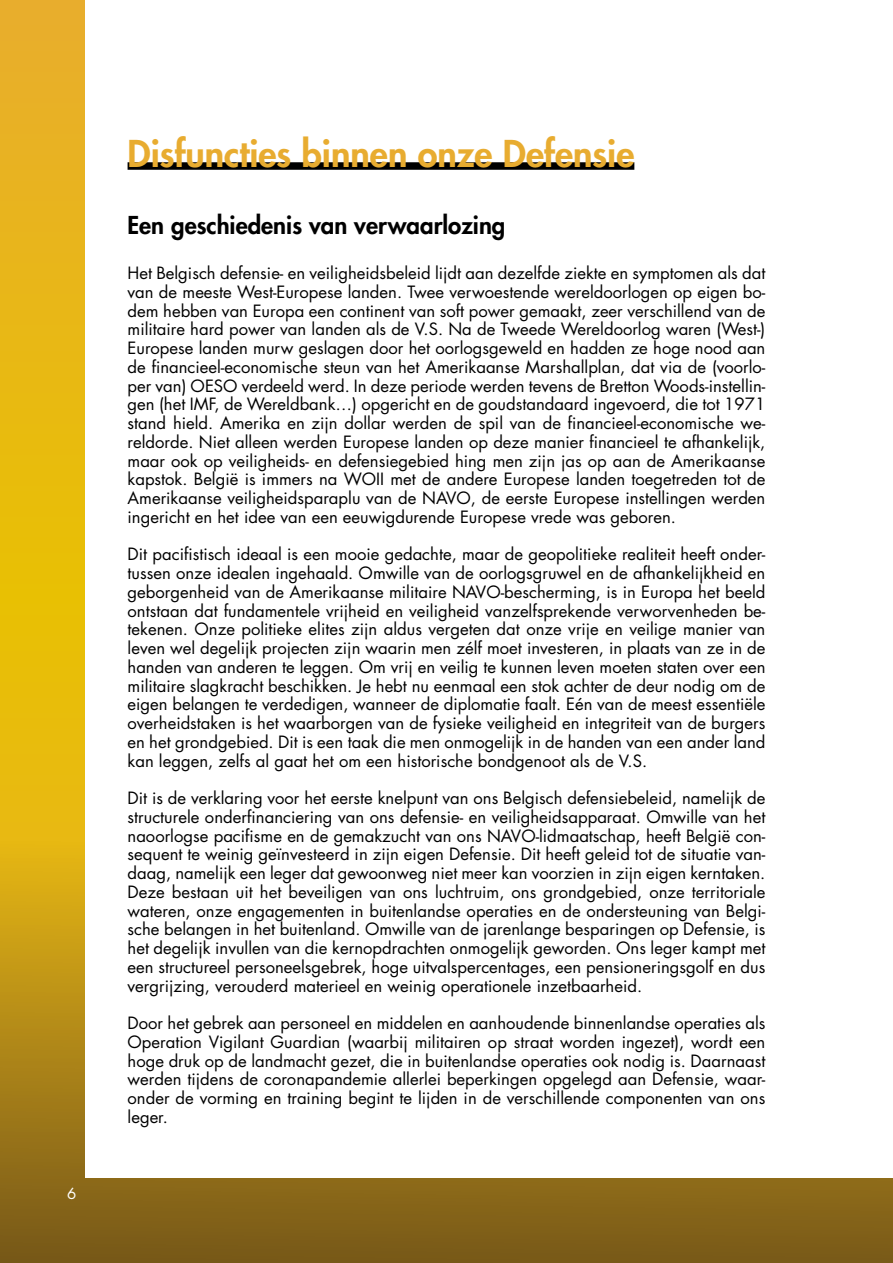
<style>
.page{position:relative;width:893px;height:1263px;background:#fff}
.page>*{position:absolute;margin:0;border:0;box-sizing:border-box;transform-origin:0 0}
.t1{font:800 36px "Futura Std";color:#e8ac30}
.t2{font:800 24px "Futura Std";color:#000}
.t3{font:16.5px/18.8px "Futura Std";color:#000;text-align:justify}
.t4{font:15px "Futura Std";color:#fff}
</style>
<div class="page">
<svg style="left:0;top:0;width:85px;height:726px;background:#e8b715"></svg>
<div style="left:0;top:726px;width:893px;height:537px;background:linear-gradient(to bottom,#fbca10,#7b5a1b)"></div>
<div style="left:85px;top:0;width:808px;height:1178px;background:#fff"></div>
<div style="left:128px;top:162px;width:506px;height:8px;background:#000"></div>
<p class="t4" style="left:67px;top:1184px;width:11px">6</p>
<h1 class="t1" style="left:128px;top:130px;width:508px">Disfuncties binnen onze Defensie</h1>
<h2 class="t2" style="left:128px;top:210px;width:379px">Een geschiedenis van verwaarlozing</h2>
<p class="t3" style="left:128px;top:264px;width:639px">Het Belgisch defensie- en veiligheidsbeleid lijdt aan dezelfde ziekte en symptomen als dat van de meeste West-Europese landen. Twee verwoestende wereldoorlogen op eigen bo&shy;dem hebben van Europa een continent van soft power gemaakt, zeer verschillend van de militaire hard power van landen als de V.S. Na de Tweede Wereldoorlog waren (West-)<br>Europese landen murw geslagen door het oorlogsgeweld en hadden ze hoge nood aan de financieel-economische steun van het Amerikaanse Marshallplan, dat via de (voorlo&shy;per van) OESO verdeeld werd. In deze periode werden tevens de Bretton Woods-instellin&shy;gen (het IMF, de Wereldbank…) opgericht en de goudstandaard ingevoerd, die tot 1971 stand hield. Amerika en zijn dollar werden de spil van de financieel-economische we&shy;reldorde. Niet alleen werden Europese landen op deze manier financieel te afhankelijk, maar ook op veiligheids- en defensiegebied hing men zijn jas op aan de Amerikaanse kapstok. België is immers na WOII met de andere Europese landen toegetreden tot de Amerikaanse veiligheidsparaplu van de NAVO, de eerste Europese instellingen werden ingericht en het idee van een eeuwigdurende Europese vrede was geboren.</p>
<p class="t3" style="left:128px;top:545px;width:639px">Dit pacifistisch ideaal is een mooie gedachte, maar de geopolitieke realiteit heeft onder&shy;tussen onze idealen ingehaald. Omwille van de oorlogsgruwel en de afhankelijkheid en geborgenheid van de Amerikaanse militaire NAVO-bescherming, is in Europa het beeld ontstaan dat fundamentele vrijheid en veiligheid vanzelfsprekende verworvenheden be&shy;tekenen. Onze politieke elites zijn aldus vergeten dat onze vrije en veilige manier van leven wel degelijk projecten zijn waarin men zélf moet investeren, in plaats van ze in de handen van anderen te leggen. Om vrij en veilig te kunnen leven moeten staten over een militaire slagkracht beschikken. Je hebt nu eenmaal een stok achter de deur nodig om de eigen belangen te verdedigen, wanneer de diplomatie faalt. Eén van de meest essentiële overheidstaken is het waarborgen van de fysieke veiligheid en integriteit van de burgers en het grondgebied. Dit is een taak die men onmogelijk in de handen van een ander land kan leggen, zelfs al gaat het om een historische bondgenoot als de V.S.</p>
<p class="t3" style="left:128px;top:789px;width:639px">Dit is de verklaring voor het eerste knelpunt van ons Belgisch defensiebeleid, namelijk de structurele onderfinanciering van ons defensie- en veiligheidsapparaat. Omwille van het naoorlogse pacifisme en de gemakzucht van ons NAVO-lidmaatschap, heeft België con&shy;sequent te weinig geïnvesteerd in zijn eigen Defensie. Dit heeft geleid tot de situatie van&shy;daag, namelijk een leger dat gewoonweg niet meer kan voorzien in zijn eigen kerntaken.<br>Deze bestaan uit het beveiligen van ons luchtruim, ons grondgebied, onze territoriale wateren, onze engagementen in buitenlandse operaties en de ondersteuning van Belgi&shy;sche belangen in het buitenland. Omwille van de jarenlange besparingen op Defensie, is het degelijk invullen van die kernopdrachten onmogelijk geworden. Ons leger kampt met een structureel personeelsgebrek, hoge uitvalspercentages, een pensioneringsgolf en dus vergrijzing, verouderd materieel en weinig operationele inzetbaarheid.</p>
<p class="t3" style="left:128px;top:1014px;width:639px">Door het gebrek aan personeel en middelen en aanhoudende binnenlandse operaties als Operation Vigilant Guardian (waarbij militairen op straat worden ingezet), wordt een hoge druk op de landmacht gezet, die in buitenlandse operaties ook nodig is. Daarnaast werden tijdens de coronapandemie allerlei beperkingen opgelegd aan Defensie, waar&shy;onder de vorming en training begint te lijden in de verschillende componenten van ons leger.</p>
</div>
